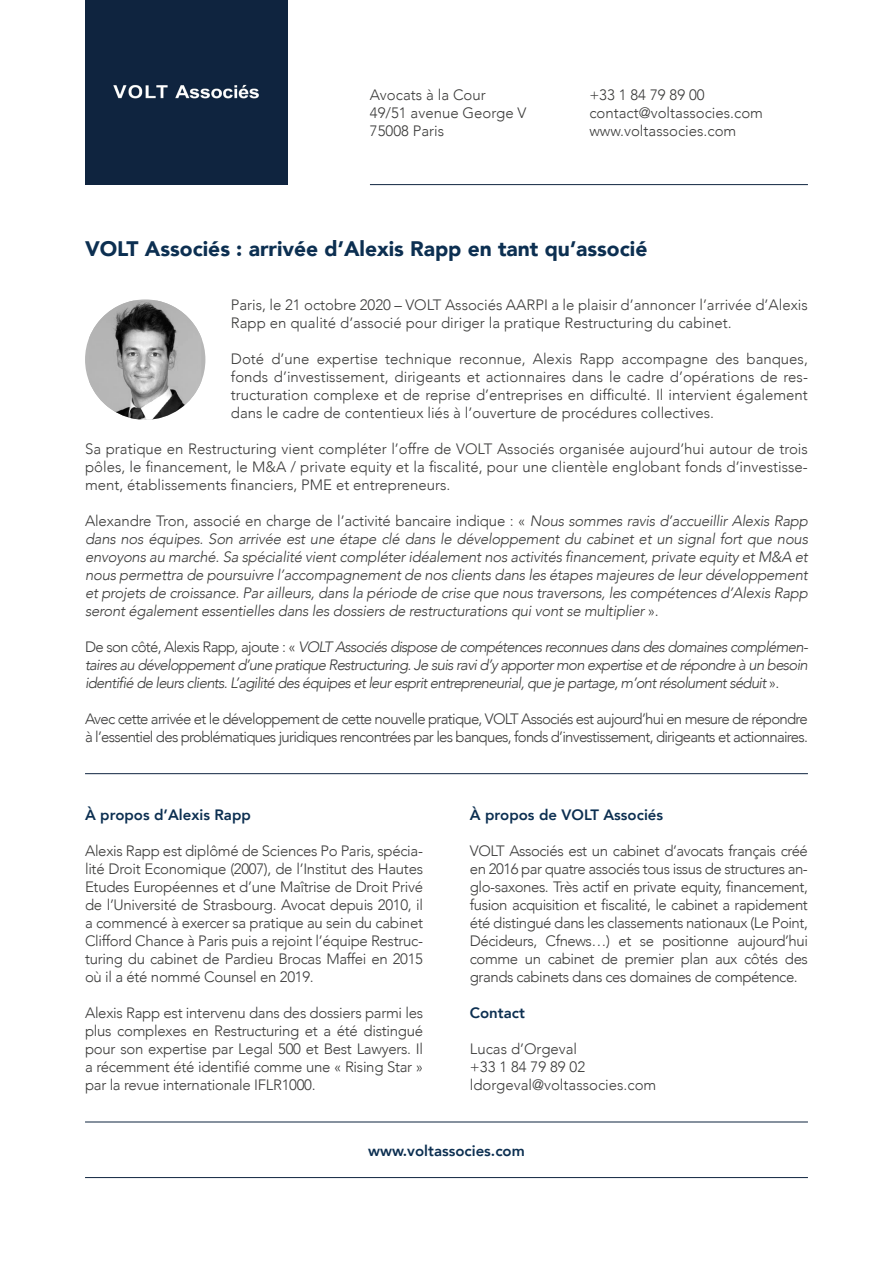
<style>
.page{position:relative;width:893px;height:1263px;background:#fff}
.page>*{position:absolute;margin:0;border:0;box-sizing:border-box;transform-origin:0 0}
.t1{font:900 21px "Avenir";color:#0c2f51}
.t2{font:300 15px/18px "Avenir";letter-spacing:-.02em;color:#3c3c3b;text-align:justify}
.t3{font:italic 300 15px/18px "Avenir";letter-spacing:-.045em;color:#3c3c3b;text-align:justify}
.t4{font:300 15px/18px "Avenir";color:#3c3c3b}
.t5{font:300 15px/18px "Avenir";letter-spacing:-.05em;color:#3c3c3b}
.t6{font:800 15px "Avenir";color:#0c2f51}
.s1{font-style:normal}
</style>
<div class="page">
<div style="left:85px;top:0;width:202px;height:185px;background:#0f243f"></div>
<hr style="left:85px;top:773px;width:723px;height:1px;background:#0f243f">
<hr style="left:370px;top:184px;width:438px;height:1px;background:#0f243f">
<img style="left:89px;top:301px;width:112px;height:119px">
<hr style="left:85px;top:1121px;width:723px;height:1px;background:#0f243f">
<hr style="left:85px;top:1177px;width:723px;height:1px;background:#0f243f">
<p class="t4" style="left:370px;top:86px;width:158px">Avocats à la Cour<br>49/51 avenue George V<br>75008 Paris</p>
<p class="t4" style="left:589px;top:86px;width:175px">+33 1 84 79 89 00 contact@voltassocies.com www.voltassocies.com</p>
<h1 class="t1" style="left:85px;top:231px;width:564px">VOLT Associés : arrivée d’Alexis Rapp en tant qu’associé</h1>
<p class="t4" style="left:231px;top:296px;width:578px">Paris, le 21 octobre 2020 – VOLT Associés AARPI a le plaisir d’annoncer l’arrivée d’Alexis<br>Rapp en qualité d’associé pour diriger la pratique Restructuring du cabinet.</p>
<p class="t2" style="left:231px;top:350px;width:579px">Doté d’une expertise technique reconnue, Alexis Rapp accompagne des banques, fonds d’investissement, dirigeants et actionnaires dans le cadre d’opérations de res&shy;tructuration complexe et de reprise d’entreprises en difficulté. Il intervient également dans le cadre de contentieux liés à l’ouverture de procédures collectives.</p>
<p class="t2" style="left:85px;top:440px;width:724px">Sa pratique en Restructuring vient compléter l’offre de VOLT Associés organisée aujourd’hui autour de trois pôles, le financement, le M&amp;A / private equity et la fiscalité, pour une clientèle englobant fonds d’investisse&shy;ment, établissements financiers, PME et entrepreneurs.</p>
<p class="t3" style="left:85px;top:512px;width:724px"><span class="s1">Alexandre Tron, associé en charge de l’activité bancaire indique : «</span> Nous sommes ravis d’accueillir Alexis Rapp dans nos équipes. Son arrivée est une étape clé dans le développement du cabinet et un signal fort que nous envoyons au marché. Sa spécialité vient compléter idéalement nos activités financement, private equity et M&amp;A et nous permettra de poursuivre l’accompagnement de nos clients dans les étapes majeures de leur développement et projets de croissance. Par ailleurs, dans la période de crise que nous traversons, les compétences d’Alexis Rapp seront également essentielles dans les dossiers de restructurations qui vont se multiplier <span class="s1">».</span></p>
<p class="t3" style="left:85px;top:638px;width:724px"><span class="s1">De son côté, Alexis Rapp, ajoute : «</span> VOLT Associés dispose de compétences reconnues dans des domaines complémen&shy;taires au développement d’une pratique Restructuring. Je suis ravi d’y apporter mon expertise et de répondre à un besoin identifié de leurs clients. L’agilité des équipes et leur esprit entrepreneurial, que je partage, m’ont résolument séduit <span class="s1">».</span></p>
<p class="t5" style="left:85px;top:710px;width:724px">Avec cette arrivée et le développement de cette nouvelle pratique, VOLT Associés est aujourd’hui en mesure de répondre à l’essentiel des problématiques juridiques rencontrées par les banques, fonds d’investissement, dirigeants et actionnaires.</p>
<p class="t6" style="left:85px;top:803px;width:167px">À propos d’Alexis Rapp</p>
<p class="t2" style="left:85px;top:842px;width:340px">Alexis Rapp est diplômé de Sciences Po Paris, spécia&shy;lité Droit Economique (2007), de l’Institut des Hautes Etudes Européennes et d’une Maîtrise de Droit Privé de l’Université de Strasbourg. Avocat depuis 2010, il a commencé à exercer sa pratique au sein du cabinet Clifford Chance à Paris puis a rejoint l’équipe Restruc&shy;turing du cabinet de Pardieu Brocas Maffei en 2015 où il a été nommé Counsel en 2019.</p>
<p class="t2" style="left:85px;top:1004px;width:340px">Alexis Rapp est intervenu dans des dossiers parmi les plus complexes en Restructuring et a été distingué pour son expertise par Legal 500 et Best Lawyers. Il a récemment été identifié comme une « Rising Star » par la revue internationale IFLR1000.</p>
<p class="t6" style="left:470px;top:803px;width:195px">À propos de VOLT Associés</p>
<p class="t2" style="left:470px;top:842px;width:340px">VOLT Associés est un cabinet d’avocats français créé en 2016 par quatre associés tous issus de structures an&shy;glo-saxones. Très actif en private equity, financement, fusion acquisition et fiscalité, le cabinet a rapidement été distingué dans les classements nationaux (Le Point, Décideurs, Cfnews…) et se positionne aujourd’hui comme un cabinet de premier plan aux côtés des grands cabinets dans ces domaines de compétence.</p>
<p class="t6" style="left:470px;top:1001px;width:56px">Contact</p>
<p class="t4" style="left:470px;top:1040px;width:188px">Lucas d’Orgeval<br>+33 1 84 79 89 02 ldorgeval@voltassocies.com</p>
<p class="t6" style="left:368px;top:1139px;width:158px">www.voltassocies.com</p>
</div>
